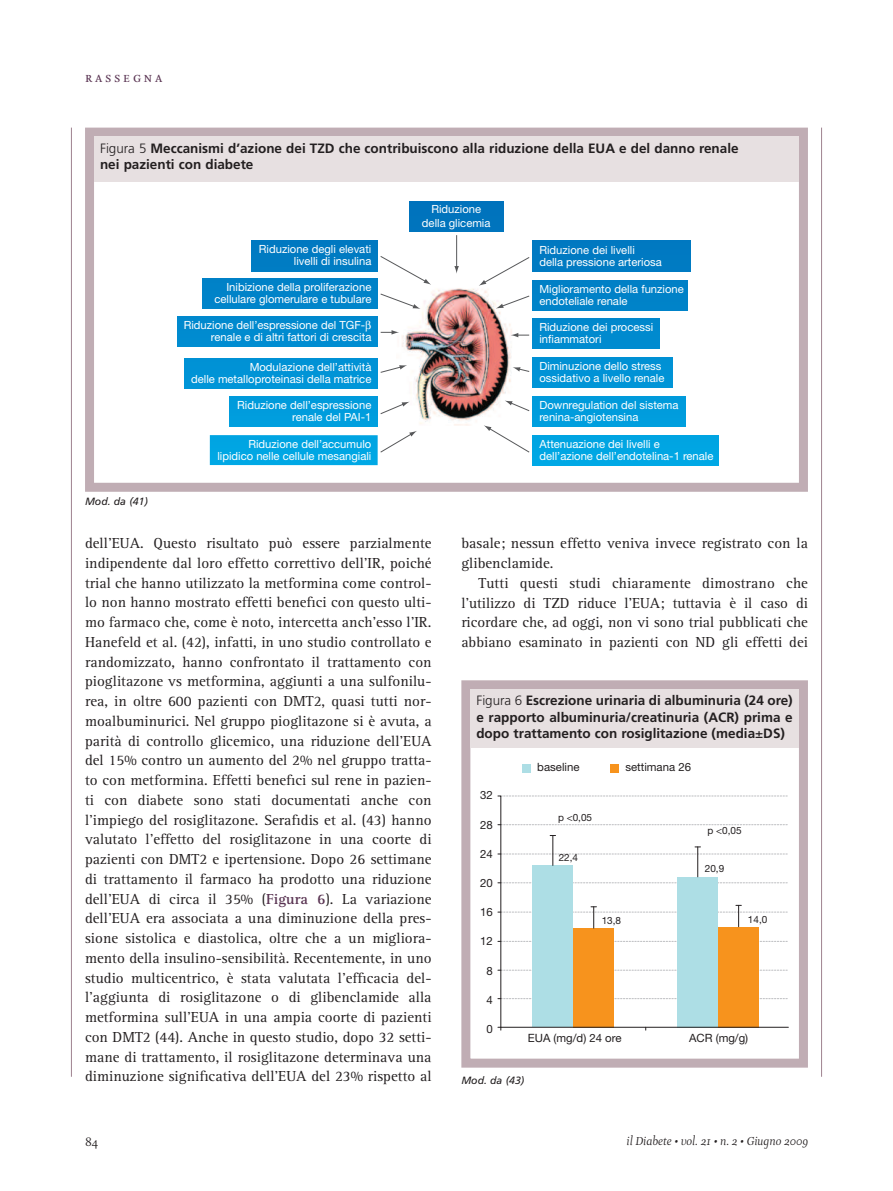
<style>
.page{position:relative;width:893px;height:1191px;background:#fff}
.page>*{position:absolute;margin:0;border:0;box-sizing:border-box;transform-origin:0 0}
.t1{font:15px/19.8px "Rotis Serif";color:#231f20;text-align:justify}
.t2{font:15px "Esta Small Caps";letter-spacing:.185em;color:#593352}
.t3{font:700 13.5px/16.5px "Frutiger";color:#231f20}
.t4{font:italic 12px "Esta";color:#231f20}
.t5{font:12px "Esta";color:#231f20}
.t6{font:11.4px "Helvetica Neue";color:#231f20}
.t7{font:11.25px/12px "Helvetica Neue";color:#fff}
.t8{font:italic 10.5px "Frutiger";color:#231f20}
.t9{font:10.05px "Helvetica Neue";color:#231f20}
.s1{font-weight:300}
.s2{font-weight:700;color:#593352}
.s3{font-weight:400}
</style>
<div class="page">
<div style="left:533px;top:241px;width:157px;height:30px;background:#007ac2"></div>
<div style="left:251px;top:240px;width:127px;height:31px;background:#007bc2"></div>
<div style="left:533px;top:280px;width:155px;height:30px;background:#0082c8"></div>
<div style="left:533px;top:319px;width:127px;height:30px;background:#008ace"></div>
<div style="left:533px;top:358px;width:139px;height:29px;background:#0092d6"></div>
<div style="left:533px;top:396px;width:153px;height:30px;background:#009cdc"></div>
<div style="left:533px;top:435px;width:186px;height:30px;background:#00a6e3"></div>
<div style="left:210px;top:435px;width:168px;height:30px;background:#00a6e3"></div>
<div style="left:184px;top:358px;width:194px;height:30px;background:#0093d6"></div>
<div style="left:177px;top:317px;width:201px;height:29px;background:#008bcf"></div>
<div style="left:203px;top:278px;width:175px;height:30px;background:#0083c8"></div>
<div style="left:230px;top:396px;width:148px;height:30px;background:#009cdd"></div>
<div style="left:409px;top:201px;width:94px;height:31px;background:#0074bd"></div>
<img style="left:402px;top:288px;width:110px;height:138px">
<hr style="left:456px;top:235px;width:1px;height:33px;background:#57585a">
<svg style="left:454px;top:266px;width:5px;height:8px"></svg>
<svg style="left:381px;top:330px;width:18px;height:4px"></svg>
<svg style="left:380px;top:365px;width:27px;height:8px"></svg>
<svg style="left:380px;top:256px;width:51px;height:29px"></svg>
<svg style="left:380px;top:293px;width:40px;height:16px"></svg>
<svg style="left:380px;top:402px;width:30px;height:13px"></svg>
<svg style="left:380px;top:431px;width:37px;height:22px"></svg>
<svg style="left:511px;top:333px;width:18px;height:4px"></svg>
<svg style="left:513px;top:367px;width:17px;height:5px"></svg>
<svg style="left:479px;top:257px;width:51px;height:29px"></svg>
<svg style="left:496px;top:295px;width:34px;height:13px"></svg>
<svg style="left:505px;top:400px;width:25px;height:12px"></svg>
<svg style="left:484px;top:425px;width:46px;height:28px"></svg>
<div style="left:85px;top:128px;width:723px;height:364px;border:9px solid #c0adb4"></div>
<div style="left:94px;top:137px;width:705px;height:45px;background:#e7e0e1"></div>
<svg style="left:497px;top:795px;width:291px;height:235px"></svg>
<div style="left:522px;top:764px;width:9px;height:8px;background:#addee5"></div>
<div style="left:610px;top:764px;width:9px;height:8px;background:#f7931d"></div>
<div style="left:461px;top:680px;width:347px;height:387px;border:9px solid #c0adb4"></div>
<div style="left:470px;top:689px;width:329px;height:59px;background:#e7e0e1"></div>
<hr style="left:821px;top:128px;width:1px;height:948px;background:#9f8390">
<hr style="left:71px;top:128px;width:1px;height:948px;background:#9f8390">
<p class="t2" style="left:85px;top:68px;width:79px">rassegna</p>
<p class="t3" style="left:100px;top:141px;width:640px"><span class="s1">Figura 5</span> Meccanismi d’azione dei TZD che contribuiscono alla riduzione della EUA e del danno renale nei pazienti con diabete</p>
<p class="t8" style="left:85px;top:497px;width:64px">Mod. da (41)</p>
<p class="t7" style="left:259px;top:243px;width:114px;text-align:right">Riduzione degli elevati livelli di insulina</p>
<p class="t7" style="left:214px;top:280px;width:158px;text-align:right">Inibizione della proliferazione cellulare glomerulare e tubulare</p>
<p class="t7" style="left:211px;top:319px;width:162px;text-indent:-27px">Riduzione dell’espressione del TGF&shy;renale e di altri fattori di crescita</p>
<p class="t7" style="left:191px;top:360px;width:182px;text-align:right">Modulazione dell’attività<br>delle metalloproteinasi della matrice</p>
<p class="t7" style="left:237px;top:399px;width:136px;text-align:right">Riduzione dell’espressione renale del PAI-1</p>
<p class="t7" style="left:217px;top:437px;width:155px;text-align:right">Riduzione dell’accumulo lipidico nelle cellule mesangiali</p>
<p class="t7" style="left:422px;top:202px;width:70px;line-height:13.5px;text-align:center">Riduzione della glicemia</p>
<p class="t7" style="left:539px;top:244px;width:124px">Riduzione dei livelli<br>della pressione arteriosa</p>
<p class="t7" style="left:539px;top:282px;width:146px">Miglioramento della funzione endoteliale renale</p>
<p class="t7" style="left:539px;top:321px;width:115px">Riduzione dei processi infiammatori</p>
<p class="t7" style="left:539px;top:360px;width:126px">Diminuzione dello stress ossidativo a livello renale</p>
<p class="t7" style="left:539px;top:399px;width:141px">Downregulation del sistema renina-angiotensina</p>
<p class="t7" style="left:539px;top:437px;width:175px">Attenuazione dei livelli e dell’azione dell’endotelina-1 renale</p>
<p class="t1" style="left:85px;top:535px;width:348px">dell’EUA. Questo risultato può essere parzialmente indipendente dal loro effetto correttivo dell’IR, poiché trial che hanno utilizzato la metformina come control&shy;lo non hanno mostrato effetti benefici con questo ulti&shy;mo farmaco che, come è noto, intercetta anch’esso l’IR.<br>Hanefeld et al. (42), infatti, in uno studio controllato e randomizzato, hanno confrontato il trattamento con pioglitazone vs metformina, aggiunti a una sulfonilu&shy;rea, in oltre 600 pazienti con DMT2, quasi tutti nor&shy;moalbuminurici. Nel gruppo pioglitazone si è avuta, a parità di controllo glicemico, una riduzione dell’EUA del 15% contro un aumento del 2% nel gruppo tratta&shy;to con metformina. Effetti benefici sul rene in pazien&shy;ti con diabete sono stati documentati anche con l’impiego del rosiglitazone. Serafidis et al. (43) hanno valutato l’effetto del rosiglitazone in una coorte di pazienti con DMT2 e ipertensione. Dopo 26 settimane di trattamento il farmaco ha prodotto una riduzione dell’EUA di circa il 35% (<span class="s2">Figura 6</span>). La variazione dell’EUA era associata a una diminuzione della pres&shy;sione sistolica e diastolica, oltre che a un migliora&shy;mento della insulino-sensibilità. Recentemente, in uno studio multicentrico, è stata valutata l’efficacia del&shy;l’aggiunta di rosiglitazone o di glibenclamide alla metformina sull’EUA in una ampia coorte di pazienti con DMT2 (44). Anche in questo studio, dopo 32 setti&shy;mane di trattamento, il rosiglitazone determinava una diminuzione significativa dell’EUA del 23% rispetto al</p>
<p class="t1" style="left:461px;top:535px;width:348px">basale; nessun effetto veniva invece registrato con la glibenclamide.</p>
<p class="t1" style="left:461px;top:574px;width:348px;text-indent:17px">Tutti questi studi chiaramente dimostrano che l’utilizzo di TZD riduce l’EUA; tuttavia è il caso di ricordare che, ad oggi, non vi sono trial pubblicati che abbiano esaminato in pazienti con ND gli effetti dei</p>
<p class="t3" style="left:476px;top:693px;width:318px;text-align:justify"><span class="s1">Figura 6</span> Escrezione urinaria di albuminuria (24 ore) e rapporto albuminuria/creatinuria (ACR) prima e dopo trattamento con rosiglitazione (media<span class="s3">±</span>DS)</p>
<p class="t6" style="left:537px;top:760px;width:44px">baseline</p>
<p class="t6" style="left:625px;top:760px;width:67px">settimana 26</p>
<p class="t6" style="left:480px;top:788px;width:14px">32</p>
<p class="t6" style="left:480px;top:817px;width:14px">28</p>
<p class="t6" style="left:480px;top:847px;width:14px">24</p>
<p class="t6" style="left:480px;top:876px;width:14px">20</p>
<p class="t6" style="left:480px;top:905px;width:14px">16</p>
<p class="t6" style="left:480px;top:934px;width:14px">12</p>
<p class="t6" style="left:486px;top:963px;width:8px">8</p>
<p class="t6" style="left:486px;top:993px;width:8px">4</p>
<p class="t6" style="left:486px;top:1022px;width:8px">0</p>
<p class="t9" style="left:558px;top:811px;width:36px">p &lt;0,05</p>
<p class="t9" style="left:707px;top:825px;width:36px">p &lt;0,05</p>
<p class="t9" style="left:559px;top:851px;width:21px">22,4</p>
<p class="t9" style="left:705px;top:862px;width:21px">20,9</p>
<p class="t9" style="left:748px;top:913px;width:21px">14,0</p>
<p class="t9" style="left:602px;top:914px;width:21px">13,8</p>
<p class="t6" style="left:689px;top:1031px;width:61px">ACR (mg/g)</p>
<p class="t6" style="left:528px;top:1031px;width:95px">EUA (mg/d) 24 ore</p>
<p class="t8" style="left:461px;top:1076px;width:64px">Mod. da (43)</p>
<p class="t5" style="left:85px;top:1135px;width:15px">84</p>
<p class="t4" style="left:626px;top:1133px;width:183px">il Diabete • vol. 21 • n. 2 • Giugno 2009</p>
</div>
